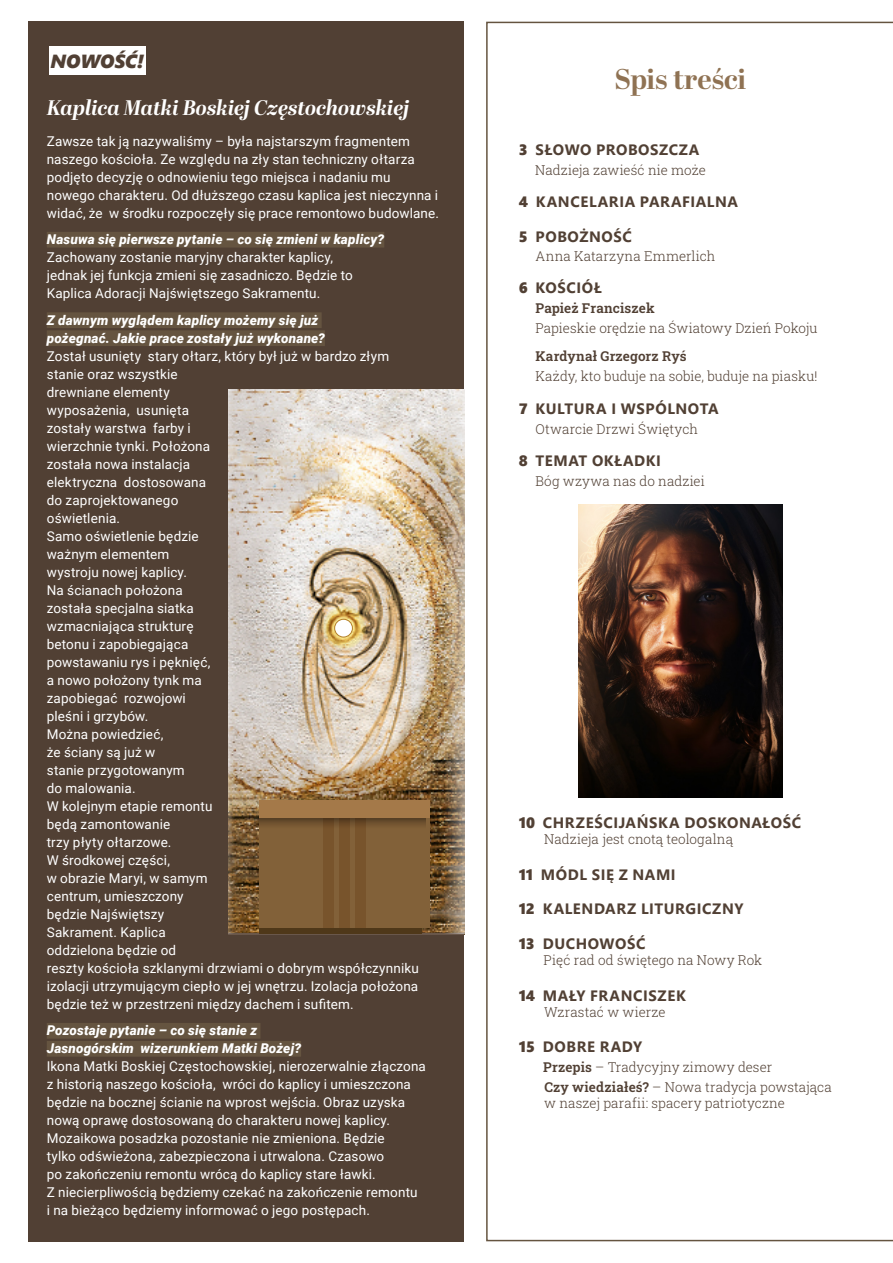
<style>
.page{position:relative;width:893px;height:1263px;background:#fff}
.page>*{position:absolute;margin:0;border:0;box-sizing:border-box;transform-origin:0 0}
.t1{font:700 28.5px "Abril Display";letter-spacing:-.005em;color:#8f7253}
.Receitas_-_titulo{font:italic 700 21px "Abril Display";letter-spacing:-.005em;color:#fff}
.Artigos_-_título_pequeno{font:italic 18.9px "Segoe UI Black";letter-spacing:-.01em;color:#514034}
.t2{font:700 15px "Segoe UI";letter-spacing:.04em;color:#514034}
.Receita_-_texto{font:13.5px/18px "Roboto";letter-spacing:.01em;color:#fff}
.t3{font:300 13.5px/19.8px "Roboto Slab";letter-spacing:.005em;color:#514034}
.Receita_-_texto-2{font:italic 900 13.5px/18px "Roboto";letter-spacing:.01em;color:#fff}
.s1{font-family:"Segoe UI Black";font-weight:400}
.s2{font-weight:600}
</style>
<div class="page">
<div style="left:28px;top:22px;width:435px;height:1220px;background:#514034"></div>
<img style="left:578px;top:504px;width:204px;height:293px">
<div style="left:47px;top:232px;width:337px;height:16px;background:#655440"></div>
<div style="left:47px;top:312px;width:275px;height:16px;background:#655440"></div>
<div style="left:47px;top:330px;width:278px;height:16px;background:#655440"></div>
<div style="left:47px;top:1023px;width:213px;height:16px;background:#655440"></div>
<div style="left:47px;top:1041px;width:254px;height:16px;background:#655440"></div>
<img style="left:234px;top:390px;width:209px;height:543px">
<hr style="left:228px;top:933px;width:236px;height:1px;background:#69574a">
<svg style="left:321px;top:604px;width:45px;height:45px"></svg>
<img style="left:443px;top:390px;width:21px;height:543px">
<svg style="left:228px;top:390px;width:6px;height:543px;background:#beb1a2"></svg>
<div style="left:259px;top:800px;width:171px;height:128px;background:#826139"></div>
<div style="left:335px;top:619px;width:17px;height:18px;background:#fff;border-radius:50%"></div>
<div style="left:334px;top:619px;width:19px;height:18px;border:1px solid #b58027;border-radius:50%"></div>
<div style="left:259px;top:928px;width:163px;height:5px;background:#4f3819"></div>
<div style="left:259px;top:800px;width:171px;height:18px;background:#a47949"></div>
<div style="left:339px;top:819px;width:11px;height:109px;background:#78542c"></div>
<div style="left:323px;top:819px;width:11px;height:109px;background:#78542c"></div>
<div style="left:355px;top:819px;width:11px;height:109px;background:#78542c"></div>
<svg style="left:255px;top:819px;width:171px;height:9px"></svg>
<div style="left:49px;top:46px;width:97px;height:29px;background:#fff"></div>
<p class="Artigos_-_título_pequeno" style="left:50px;top:46px;width:95px">NOWOŚĆ!</p>
<p class="Receitas_-_titulo" style="left:47px;top:93px;width:364px">Kaplica Matki Boskiej Częstochowskiej</p>
<p class="Receita_-_texto" style="left:47px;top:131px;width:394px">Zawsze tak ją nazywaliśmy – była najstarszym fragmentem naszego kościoła. Ze względu na zły stan techniczny ołtarza podjęto decyzję o odnowieniu tego miejsca i nadaniu mu nowego charakteru. Od dłuższego czasu kaplica jest nieczynna i widać, że w środku rozpoczęły się prace remontowo budowlane.</p>
<p class="Receita_-_texto-2" style="left:47px;top:230px;width:339px">Nasuwa się pierwsze pytanie – co się zmieni w kaplicy?</p>
<p class="Receita_-_texto" style="left:47px;top:248px;width:307px">Zachowany zostanie maryjny charakter kaplicy, jednak jej funkcja zmieni się zasadniczo. Będzie to<br>Kaplica Adoracji Najświętszego Sakramentu.</p>
<p class="Receita_-_texto-2" style="left:47px;top:310px;width:280px">Z dawnym wyglądem kaplicy możemy się już pożegnać. Jakie prace zostały już wykonane?</p>
<p class="Receita_-_texto" style="left:47px;top:346px;width:344px">Został usunięty stary ołtarz, który był już w bardzo złym stanie oraz wszystkie<br>drewniane elementy<br>wyposażenia, usunięta<br>zostały warstwa farby i<br>wierzchnie tynki. Położona<br>została nowa instalacja<br>elektryczna dostosowana<br>do zaprojektowanego<br>oświetlenia.</p>
<p class="Receita_-_texto" style="left:47px;top:526px;width:165px">Samo oświetlenie będzie ważnym elementem wystroju nowej kaplicy.<br>Na ścianach położona została specjalna siatka wzmacniająca strukturę betonu i zapobiegająca powstawaniu rys i pęknięć, a nowo położony tynk ma zapobiegać rozwojowi pleśni i grzybów.<br>Można powiedzieć,<br>że ściany są już w<br>stanie przygotowanym<br>do malowania.</p>
<p class="Receita_-_texto" style="left:47px;top:796px;width:167px">W kolejnym etapie remontu będą zamontowanie<br>trzy płyty ołtarzowe.</p>
<p class="Receita_-_texto" style="left:47px;top:850px;width:125px">W środkowej części,</p>
<p class="Receita_-_texto" style="left:47px;top:868px;width:374px">w obrazie Maryi, w samym<br>centrum, umieszczony<br>będzie Najświętszy<br>Sakrament. Kaplica<br>oddzielona będzie od<br>reszty kościoła szklanymi drzwiami o dobrym współczynniku izolacji utrzymującym ciepło w jej wnętrzu. Izolacja położona będzie też w przestrzeni między dachem i sufitem.</p>
<p class="Receita_-_texto-2" style="left:47px;top:1021px;width:256px">Pozostaje pytanie – co się stanie z<br>Jasnogórskim wizerunkiem Matki Bożej?</p>
<p class="Receita_-_texto" style="left:47px;top:1057px;width:381px">Ikona Matki Boskiej Częstochowskiej, nierozerwalnie złączona z historią naszego kościoła, wróci do kaplicy i umieszczona będzie na bocznej ścianie na wprost wejścia. Obraz uzyska nową oprawę dostosowaną do charakteru nowej kaplicy.<br>Mozaikowa posadzka pozostanie nie zmieniona. Będzie<br>tylko odświeżona, zabezpieczona i utrwalona. Czasowo<br>po zakończeniu remontu wrócą do kaplicy stare ławki.</p>
<p class="Receita_-_texto" style="left:47px;top:1183px;width:372px">Z niecierpliwością będziemy czekać na zakończenie remontu i na bieżąco będziemy informować o jego postępach.</p>
<p class="t1" style="left:614px;top:60px;width:133px">Spis treści</p>
<p class="t2" style="left:519px;top:136px;width:182px"><span class="s1">3</span> SŁOWO PROBOSZCZA</p>
<p class="t3" style="left:535px;top:160px;width:172px">Nadzieja zawieść nie może</p>
<p class="t2" style="left:519px;top:188px;width:221px"><span class="s1">4</span> KANCELARIA PARAFIALNA</p>
<p class="t2" style="left:519px;top:222px;width:115px"><span class="s1">5</span> POBOŻNOŚĆ</p>
<p class="t3" style="left:536px;top:246px;width:181px">Anna Katarzyna Emmerlich</p>
<p class="t2" style="left:519px;top:274px;width:84px"><span class="s1">6</span> KOŚCIÓŁ</p>
<p class="t3" style="left:536px;top:298px;width:283px"><span class="s2">Papież Franciszek<br></span>Papieskie orędzie na Światowy Dzień Pokoju</p>
<p class="t3" style="left:536px;top:346px;width:283px"><span class="s2">Kardynał Grzegorz Ryś<br></span>Każdy, kto buduje na sobie, buduje na piasku!</p>
<p class="t2" style="left:519px;top:395px;width:201px"><span class="s1">7</span> KULTURA I WSPÓLNOTA</p>
<p class="t3" style="left:536px;top:419px;width:164px">Otwarcie Drzwi Świętych</p>
<p class="t2" style="left:519px;top:446px;width:144px"><span class="s1">8</span> TEMAT OKŁADKI</p>
<p class="t3" style="left:536px;top:470px;width:171px">Bóg wzywa nas do nadziei</p>
<p class="t2" style="left:519px;top:809px;width:284px"><span class="s1">10</span> CHRZEŚCIJAŃSKA DOSKONAŁOŚĆ</p>
<p class="t3" style="left:544px;top:829px;width:190px">Nadzieja jest cnotą teologalną</p>
<p class="t2" style="left:519px;top:860px;width:158px"><span class="s1">11</span> MÓDL SIĘ Z NAMI</p>
<p class="t2" style="left:519px;top:895px;width:226px"><span class="s1">12</span> KALENDARZ LITURGICZNY</p>
<p class="t2" style="left:519px;top:929px;width:128px"><span class="s1">13</span> DUCHOWOŚĆ</p>
<p class="t3" style="left:544px;top:950px;width:220px">Pięć rad od świętego na Nowy Rok</p>
<p class="t2" style="left:519px;top:981px;width:169px"><span class="s1">14</span> MAŁY FRANCISZEK</p>
<p class="t3" style="left:544px;top:1002px;width:123px">Wzrastać w wierze</p>
<p class="t2" style="left:519px;top:1033px;width:125px"><span class="s1">15</span> DOBRE RADY</p>
<p class="t3" style="left:543px;top:1057px;width:231px"><span class="s2">Przepis</span> – Tradycyjny zimowy deser</p>
<p class="t3" style="left:544px;top:1079px;width:289px;line-height:16.2px"><span class="s2">Czy wiedziałeś?</span> – Nowa tradycja powstająca w naszej parafii: spacery patriotyczne</p>
</div>
